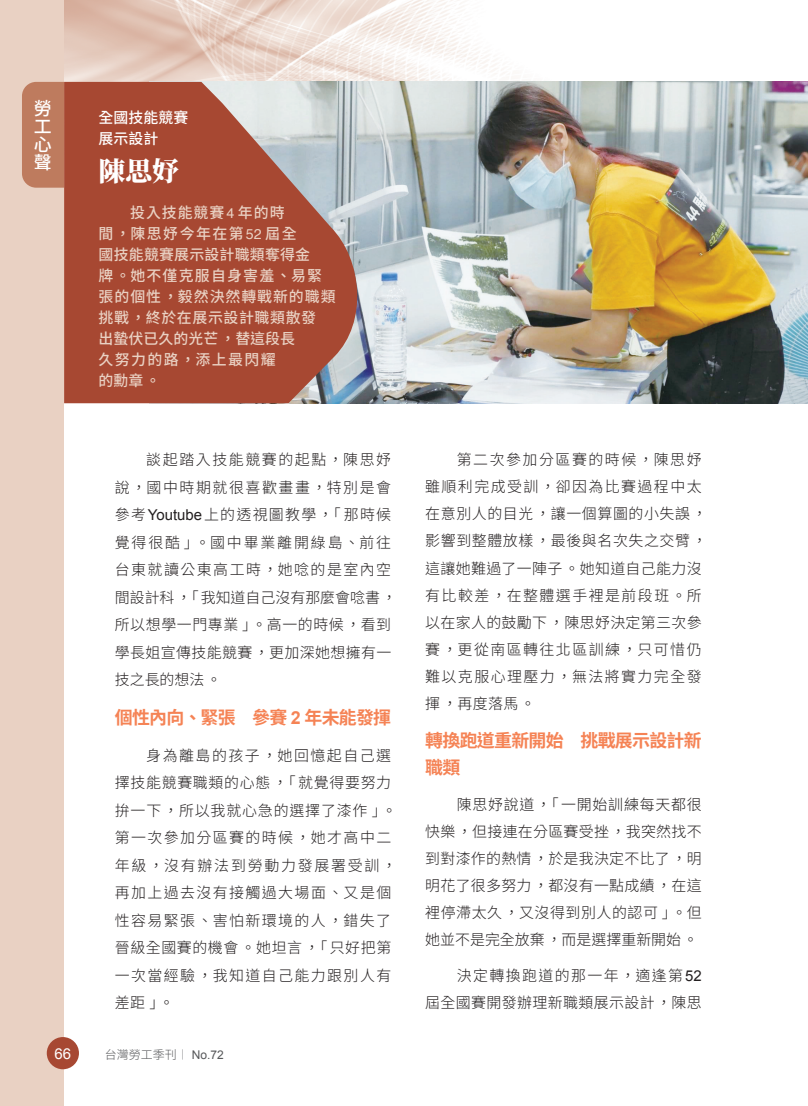
<style>
.page{position:relative;width:808px;height:1106px;background:#fff}
.page>*{position:absolute;margin:0;border:0;box-sizing:border-box;transform-origin:0 0}
.壹{font:900 26.85px "Noto Serif CJ Ktc";color:#fff}
.段落樣式3{font:700 18px/26.4px "Noto Sans CJ Ktc";letter-spacing:-.04em;color:#f58355}
.t1{font:500 18px/18px "Noto Sans CJ Ktc";color:#fff;text-align:justify}
.N內文{font:300 15px/27.5px "Noto Sans CJ Ktc";letter-spacing:.085em;color:#231f20}
.N內文-2{font:500 15px/20.9px "Noto Sans CJ Ktc";letter-spacing:.06em;color:#e9d1c3}
.N內文-3{font:300 15px/27.2px "Noto Sans CJ Ktc";letter-spacing:.025em;color:#231f20;text-align:right}
.N內文-4{font:500 15px "Noto Sans CJ Ktc";color:#fff}
.t2{font:15px "Arial";color:#fff}
.t3{font:300 12px "Noto Sans CJ Ktc";color:#57585a}
.s1{font-family:"Helvetica";font-weight:400;font-size:14.25px}
.s2{font-family:"Arial";font-weight:400}
.s3{font-family:"Arial"}
.s4{font-family:"Adobe Ming Std"}
</style>
<div class="page">
<img style="left:64px;top:0;width:744px;height:82px">
<div style="left:0;top:0;width:64px;height:1106px;background:#e9d1c3"></div>
<div style="left:22px;top:82px;width:42px;height:106px;background:#be7b5e"></div>
<div style="left:47px;top:1037px;width:32px;height:32px;background:#a74832;border-radius:50%"></div>
<img style="left:368px;top:82px;width:440px;height:321px">
<svg style="left:64px;top:82px;width:304px;height:321px;fill:#a74832"></svg>
<p class="t1" style="left:34px;top:99px;width:19px">勞工心聲</p>
<p class="N內文-4" style="left:99px;top:109px;width:91px">全國技能競賽</p>
<p class="N內文-4" style="left:99px;top:130px;width:61px">展示設計</p>
<p class="壹" style="left:99px;top:156px;width:82px">陳思妤</p>
<p class="N內文-2" style="left:99px;top:203px;width:238px;text-indent:32px">投入技能競賽<span class="s1">4</span> 年的時<br>間，陳思妤今年在第<span class="s1">52</span> 屆全<br>國技能競賽展示設計職類奪得金<br>牌。她不僅克服自身害羞、易緊張的個性，毅然決然轉戰新的職類挑戰，終於在展示設計職類散發<br>出蟄伏已久的光芒，替這段長<br>久努力的路，添上最閃耀<br>的勳章。</p>
<p class="N內文" style="left:115px;top:446px;width:284px;text-indent:32px">談起踏入技能競賽的起點，陳思妤說，國中時期就很喜歡畫畫，特別是會參考<span class="s2">Youtube</span>上的透視圖教學，「那時候覺得很酷」。國中畢業離開綠島、前往台東就讀公東高工時，她唸的是室內空間設計科，「我知道自己沒有那麼會唸書，所以想學一門專業」。高一的時候，看到學長姐宣傳技能競賽，更加深她想擁有一技之長的想法。</p>
<p class="段落樣式3" style="left:115px;top:704px;width:278px">個性內向、緊張 參賽 <span class="s3">2</span> 年未能發揮</p>
<p class="N內文" style="left:115px;top:741px;width:284px;text-indent:32px">身為離島的孩子，她回憶起自己選擇技能競賽職類的心態，「就覺得要努力拚一下，所以我就心急的選擇了漆作」。第一次參加分區賽的時候，她才高中二年級，沒有辦法到勞動力發展署受訓，再加上過去沒有接觸過大場面、又是個性容易緊張、害怕新環境的人，錯失了晉級全國賽的機會。她坦言，「只好把第一次當經驗，我知道自己能力跟別人有差距」。</p>
<p class="t2" style="left:54px;top:1043px;width:18px">66</p>
<p class="t3" style="left:105px;top:1047px;width:121px">台灣勞工季刊<span class="s4">｜</span> <span class="s2">No.72</span></p>
<p class="N內文" style="left:425px;top:446px;width:283px;line-height:27px;text-indent:32px">第二次參加分區賽的時候，陳思妤雖順利完成受訓，卻因為比賽過程中太在意別人的目光，讓一個算圖的小失誤，影響到整體放樣，最後與名次失之交臂，這讓她難過了一陣子。她知道自己能力沒有比較差，在整體選手裡是前段班。所以在家人的鼓勵下，陳思妤決定第三次參賽，更從南區轉往北區訓練，只可惜仍難以克服心理壓力，無法將實力完全發揮，再度落馬。</p>
<p class="段落樣式3" style="left:425px;top:727px;width:278px">轉換跑道重新開始 挑戰展示設計新職類</p>
<p class="N內文" style="left:425px;top:791px;width:278px;line-height:27px;text-align:justify;text-indent:32px">陳思妤說道，「一開始訓練每天都很快樂，但接連在分區賽受挫，我突然找不到對漆作的熱情，於是我決定不比了，明明花了很多努力，都沒有一點成績，在這裡停滯太久，又沒得到別人的認可」。但她並不是完全放棄，而是選擇重新開始。</p>
<p class="N內文-3" style="left:425px;top:962px;width:278px">決定轉換跑道的那一年，適逢第<span class="s2">52<br></span>屆全國賽開發辦理新職類展示設計，陳思</p>
</div>
